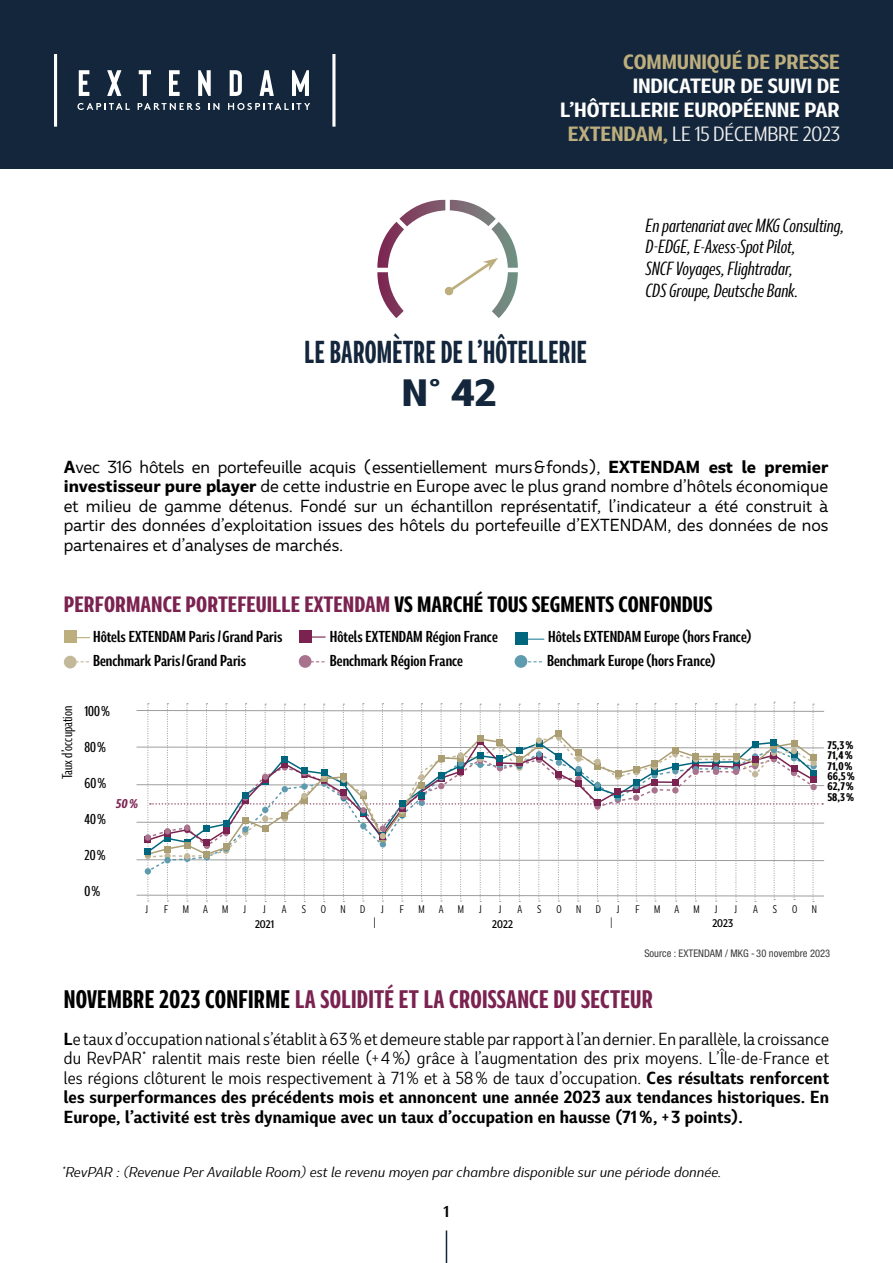
<style>
.page{position:relative;width:893px;height:1263px;background:#fff}
.page>*{position:absolute;margin:0;border:0;box-sizing:border-box;transform-origin:0 0}
.t1{font:800 expanded 36px "Marble Display";color:#13263b}
.t2{font:700 condensed 30px "Marble Display";letter-spacing:.01em;color:#13263b;scale:.75 1}
.t3{font:700 condensed 24px "Marble Display";letter-spacing:.01em;color:#7b2350;scale:.9 1}
.t4{font:700 condensed 21px "Marble Display";color:#7b2350}
.t5{font:700 19.5px/24px "Marble Display";letter-spacing:-.01em;color:#fff;text-align:right}
.t6{font:700 19.5px "Marble Display";letter-spacing:-.01em;color:#bdae7e}
.t7{font:italic condensed 18px/21.6px "Marble Display";color:#000}
.t8{font:expanded 16.5px/19.5px "Marble Display";letter-spacing:.01em;color:#000;text-align:justify;scale:.9 1}
.t9{font:expanded 16.5px/19.5px "Marble Text";color:#000;text-align:justify}
.t10{font:600 condensed 15px/24.5px "Marble Display";color:#000}
.t11{font:600 expanded 15px "Marble Display";color:#000}
.t12{font:italic expanded 13.5px "Marble Display";color:#000}
.t13{font:500 condensed 13.5px "Marble Display";color:#000}
.t14{font:condensed 13.5px "Marble Display";color:#000}
.t15{font:italic 700 condensed 12px "Marble Display";color:#7b2350}
.t16{font:10.5px "Marble Display";color:#000;scale:.83 1}
.t17{font:condensed 10.5px "Helvetica Neue LT Std";color:#3c3c3b}
.t18{font:700 condensed 10.5px/20.7px "Marble Display";color:#000}
.t19{font:600 expanded 10.5px "Marble Display";color:#000;scale:.83 1}
.s1{color:#bdae7e}
.s2{font-weight:400;color:#ededed}
.s3{font-weight:700}
.s4{color:#000}
</style>
<div class="page">
<hr style="left:446px;top:1230px;width:1px;height:33px;background:#13263b">
<div style="left:0;top:0;width:893px;height:168px;background:#13263b"></div>
<hr style="left:332px;top:54px;width:3px;height:73px;background:#fff">
<hr style="left:54px;top:54px;width:3px;height:73px;background:#fff">
<svg style="left:77px;top:54px;width:259px;height:70px"></svg>
<svg style="left:377px;top:200px;width:141px;height:118px"></svg>
<div style="left:64px;top:656px;width:13px;height:12px;background:#c3b99a;border-radius:50%"></div>
<div style="left:64px;top:630px;width:13px;height:13px;background:#bdae7e"></div>
<svg style="left:77px;top:637px;width:13px;height:1px"></svg>
<div style="left:299px;top:630px;width:13px;height:12px;background:#7b2350"></div>
<hr style="left:305px;top:636px;width:21px;height:2px;background:#7b2350">
<div style="left:299px;top:655px;width:13px;height:13px;background:#a9738d;border-radius:50%"></div>
<svg style="left:528px;top:639px;width:16px;height:1px"></svg>
<div style="left:515px;top:632px;width:13px;height:13px;background:#00667e"></div>
<svg style="left:527px;top:661px;width:15px;height:1px"></svg>
<div style="left:515px;top:655px;width:12px;height:13px;background:#5e9bae;border-radius:50%"></div>
<svg style="left:136px;top:702px;width:689px;height:200px"></svg>
<svg style="left:810px;top:763px;width:7px;height:6px"></svg>
<div style="left:810px;top:770px;width:7px;height:6px;background:#00667e"></div>
<div style="left:810px;top:760px;width:7px;height:6px;background:#c3b99a;border-radius:50%"></div>
<div style="left:810px;top:784px;width:7px;height:6px;background:#a9738d;border-radius:50%"></div>
<div style="left:810px;top:776px;width:7px;height:6px;background:#7b2350"></div>
<div style="left:810px;top:754px;width:7px;height:7px;background:#ab9e73"></div>
<p class="t6" style="left:623px;top:45px;width:218px">COMMUNIQUÉ DE PRESSE</p>
<p class="t5" style="left:560px;top:72px;width:281px">INDICATEUR DE SUIVI DE<br>L’HÔTELLERIE EUROPÉENNE PAR<br><span class="s1">EXTENDAM,</span> <span class="s2">LE 15 DÉCEMBRE 2023</span></p>
<h2 class="t2" style="left:305px;top:327px;width:378px">LE BAROMÈTRE DE L’HÔTELLERIE</h2>
<h1 class="t1" style="left:402px;top:362px;width:96px">N° 42</h1>
<p class="t7" style="left:645px;top:213px;width:200px">En partenariat avec MKG Consulting,<br>D-EDGE, E-Axess-Spot Pilot,<br>SNCF Voyages, Flightradar,<br>CDS Groupe, Deutsche Bank.</p>
<p class="t9" style="left:64px;top:455px;width:766px"><span class="s3">A</span>vec 316 hôtels en portefeuille acquis ( essentiellement murs &amp; fonds ), <span class="s3">EXTENDAM est le premier investisseur pure player</span> de cette industrie en Europe avec le plus grand nombre d’hôtels économique et milieu de gamme détenus. Fondé sur un échantillon représentatif, l’indicateur a été construit à partir des données d’exploitation issues des hôtels du portefeuille d’EXTENDAM, des données de nos partenaires et d’analyses de marchés.</p>
<p class="t4" style="left:64px;top:586px;width:650px">PERFORMANCE PORTEFEUILLE EXTENDAM <span class="s4">VS MARCHÉ TOUS SEGMENTS CONFONDUS</span></p>
<p class="t10" style="left:93px;top:623px;width:191px">Hôtels EXTENDAM Paris / Grand Paris</p>
<p class="t10" style="left:330px;top:623px;width:170px">Hôtels EXTENDAM Région France<br>Benchmark Région France</p>
<p class="t10" style="left:547px;top:623px;width:206px">Hôtels EXTENDAM Europe (hors France)<br>Benchmark Europe (hors France)</p>
<p class="t10" style="left:93px;top:647px;width:155px">Benchmark Paris / Grand Paris</p>
<p class="t14" style="left:56px;top:779px;width:75px;rotate:-90deg">Taux d’occupation</p>
<p class="t13" style="left:84px;top:700px;width:27px">100 %</p>
<p class="t13" style="left:84px;top:736px;width:23px">80 %</p>
<p class="t13" style="left:84px;top:772px;width:23px">60 %</p>
<p class="t13" style="left:84px;top:808px;width:23px">40 %</p>
<p class="t13" style="left:84px;top:844px;width:23px">20 %</p>
<p class="t13" style="left:84px;top:880px;width:17px">0 %</p>
<p class="t15" style="left:116px;top:793px;width:24px">50 %</p>
<p class="t16" style="left:145px;top:901px;width:5px">J</p>
<p class="t16" style="left:164px;top:901px;width:7px">F</p>
<p class="t16" style="left:183px;top:901px;width:9px">M</p>
<p class="t16" style="left:203px;top:901px;width:7px">A</p>
<p class="t16" style="left:222px;top:901px;width:9px">M</p>
<p class="t16" style="left:244px;top:901px;width:5px">J</p>
<p class="t16" style="left:263px;top:901px;width:5px">J</p>
<p class="t16" style="left:282px;top:901px;width:7px">A</p>
<p class="t16" style="left:302px;top:901px;width:7px">S</p>
<p class="t16" style="left:321px;top:901px;width:8px">O</p>
<p class="t16" style="left:340px;top:901px;width:8px">N</p>
<p class="t16" style="left:360px;top:901px;width:8px">D</p>
<p class="t16" style="left:381px;top:901px;width:5px">J</p>
<p class="t16" style="left:400px;top:901px;width:7px">F</p>
<p class="t16" style="left:418px;top:901px;width:9px">M</p>
<p class="t16" style="left:439px;top:901px;width:7px">A</p>
<p class="t16" style="left:458px;top:901px;width:9px">M</p>
<p class="t16" style="left:479px;top:901px;width:5px">J</p>
<p class="t16" style="left:499px;top:901px;width:5px">J</p>
<p class="t16" style="left:517px;top:901px;width:7px">A</p>
<p class="t16" style="left:537px;top:901px;width:7px">S</p>
<p class="t16" style="left:556px;top:901px;width:8px">O</p>
<p class="t16" style="left:576px;top:901px;width:8px">N</p>
<p class="t16" style="left:596px;top:901px;width:8px">D</p>
<p class="t16" style="left:617px;top:901px;width:5px">J</p>
<p class="t16" style="left:635px;top:901px;width:7px">F</p>
<p class="t16" style="left:654px;top:901px;width:9px">M</p>
<p class="t16" style="left:674px;top:901px;width:7px">A</p>
<p class="t16" style="left:693px;top:901px;width:9px">M</p>
<p class="t16" style="left:715px;top:901px;width:5px">J</p>
<p class="t16" style="left:734px;top:901px;width:5px">J</p>
<p class="t16" style="left:753px;top:901px;width:7px">A</p>
<p class="t16" style="left:773px;top:901px;width:7px">S</p>
<p class="t16" style="left:792px;top:901px;width:8px">O</p>
<p class="t16" style="left:812px;top:901px;width:8px">N</p>
<p class="t19" style="left:255px;top:915px;width:25px">2021</p>
<p class="t19" style="left:492px;top:915px;width:26px">2022</p>
<p class="t19" style="left:712px;top:915px;width:27px">2023</p>
<p class="t18" style="left:827px;top:739px;width:28px;line-height:10.4px">75,3 %<br>71,4 %</p>
<p class="t18" style="left:827px;top:754px;width:28px">71,0 %<br>62,7 %</p>
<p class="t18" style="left:827px;top:785px;width:28px">58,3 %</p>
<p class="t18" style="left:827px;top:765px;width:29px">66,5 %</p>
<p class="t17" style="left:644px;top:948px;width:187px">Source : EXTENDAM / MKG - 30 novembre 2023</p>
<h3 class="t3" style="left:64px;top:979px;width:656px"><span class="s4">NOVEMBRE 2023 CONFIRME</span> LA SOLIDITÉ ET LA CROISSANCE DU SECTEUR</h3>
<p class="t8" style="left:64px;top:1027px;width:852px"><span class="s3">L</span>e taux d’occupation national s’établit à 63 % et demeure stable par rapport à l’an dernier. En parallèle, la croissance du RevPAR* ralentit mais reste bien réelle (+ 4 %) grâce à l’augmentation des prix moyens. L’Île-de-France et les régions clôturent le mois respectivement à 71 % et à 58 % de taux d’occupation. <span class="s3">Ces résultats renforcent les surperformances des précédents mois et annoncent une année 2023 aux tendances historiques. En Europe, l’activité est très dynamique avec un taux d’occupation en hausse (71 %, + 3 points).</span></p>
<p class="t12" style="left:62px;top:1161px;width:661px">*RevPAR : (Revenue Per Available Room) est le revenu moyen par chambre disponible sur une période donnée.</p>
<p class="t11" style="left:444px;top:1198px;width:7px">1</p>
</div>
